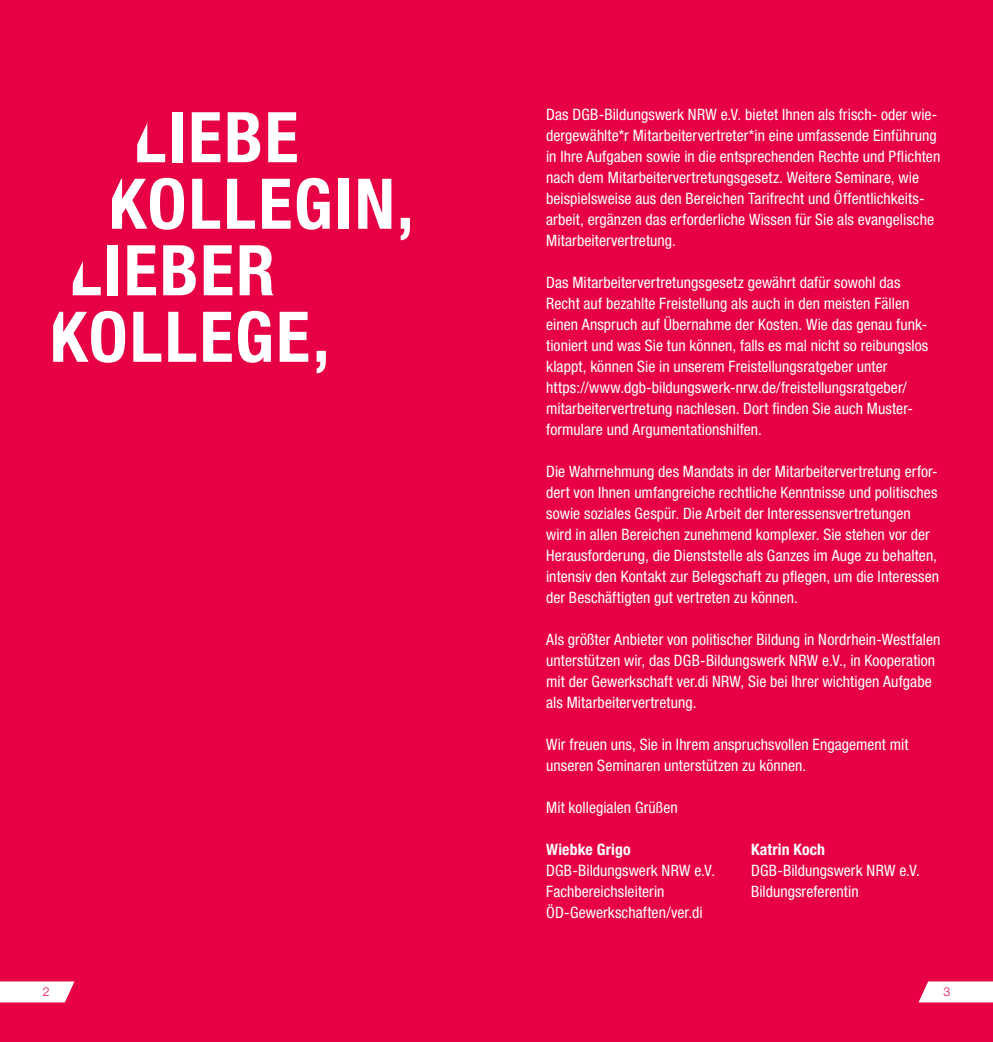
<style>
.page{position:relative;width:993px;height:1042px;background:#fff}
.page>*{position:absolute;margin:0;border:0;box-sizing:border-box;transform-origin:0 0}
.t1{font:700 condensed 70px "Helvetica Neue LT Std";letter-spacing:.03em;color:#fff}
.t2{font:condensed 15.75px/21px "Helvetica Neue LT Std";letter-spacing:.005em;color:#fff}
.t3{font:700 condensed 15.75px "Helvetica Neue LT Std";letter-spacing:.01em;color:#fff}
.t4{font:300 12.25px "Helvetica Neue LT Std";color:#e70044}
</style>
<div class="page">
<div style="left:0;top:0;width:992px;height:1042px;background:#e70044"></div>
<svg style="left:0;top:981px;width:74px;height:21px;background:#fdebf0"></svg>
<svg style="left:918px;top:981px;width:74px;height:21px;background:#fce7ed"></svg>
<h1 class="t1" style="left:134px;top:95px;width:166px">LIEBE</h1>
<h1 class="t1" style="left:108px;top:161px;width:306px">KOLLEGIN,</h1>
<h1 class="t1" style="left:69px;top:228px;width:207px">LIEBER</h1>
<h1 class="t1" style="left:50px;top:294px;width:281px">KOLLEGE,</h1>
<p class="t2" style="left:546px;top:104px;width:395px">Das DGB-Bildungswerk NRW e.V. bietet Ihnen als frisch- oder wie&shy;dergewählte*r Mitarbeitervertreter*in eine umfassende Einführung in Ihre Aufgaben sowie in die entsprechenden Rechte und Pflichten nach dem Mitarbeitervertretungsgesetz. Weitere Seminare, wie beispielsweise aus den Bereichen Tarifrecht und Öffentlichkeits&shy;arbeit, ergänzen das erforderliche Wissen für Sie als evangelische Mitarbeitervertretung.</p>
<p class="t2" style="left:546px;top:272px;width:383px">Das Mitarbeitervertretungsgesetz gewährt dafür sowohl das Recht auf bezahlte Freistellung als auch in den meisten Fällen einen Anspruch auf Übernahme der Kosten. Wie das genau funk&shy;tioniert und was Sie tun können, falls es mal nicht so reibungslos klappt, können Sie in unserem Freistellungsratgeber unter https://www.dgb-bildungswerk-nrw.de/freistellungsratgeber/ mitarbeitervertretung nachlesen. Dort finden Sie auch Muster&shy;formulare und Argumentationshilfen.</p>
<p class="t2" style="left:546px;top:461px;width:394px">Die Wahrnehmung des Mandats in der Mitarbeitervertretung erfor&shy;dert von Ihnen umfangreiche rechtliche Kenntnisse und politisches sowie soziales Gespür. Die Arbeit der Interessensvertretungen wird in allen Bereichen zunehmend komplexer. Sie stehen vor der Herausforderung, die Dienststelle als Ganzes im Auge zu behalten, intensiv den Kontakt zur Belegschaft zu pflegen, um die Interessen der Beschäftigten gut vertreten zu können.</p>
<p class="t2" style="left:546px;top:629px;width:396px">Als größter Anbieter von politischer Bildung in Nordrhein-Westfalen unterstützen wir, das DGB-Bildungswerk NRW e.V., in Kooperation mit der Gewerkschaft ver.di NRW, Sie bei Ihrer wichtigen Aufgabe als Mitarbeitervertretung.</p>
<p class="t2" style="left:546px;top:734px;width:364px">Wir freuen uns, Sie in Ihrem anspruchsvollen Engagement mit unseren Seminaren unterstützen zu können.</p>
<p class="t2" style="left:546px;top:797px;width:133px">Mit kollegialen Grüßen</p>
<p class="t3" style="left:546px;top:840px;width:86px">Wiebke Grigo</p>
<p class="t3" style="left:750px;top:840px;width:76px">Katrin Koch</p>
<p class="t2" style="left:546px;top:860px;width:170px">DGB-Bildungswerk NRW e.V.</p>
<p class="t2" style="left:750px;top:860px;width:170px">DGB-Bildungswerk NRW e.V.</p>
<p class="t2" style="left:546px;top:881px;width:120px">Fachbereichsleiterin</p>
<p class="t2" style="left:750px;top:881px;width:109px">Bildungsreferentin</p>
<p class="t2" style="left:546px;top:902px;width:158px">ÖD-Gewerkschaften/ver.di</p>
<p class="t4" style="left:43px;top:984px;width:8px">2</p>
<p class="t4" style="left:943px;top:984px;width:8px">3</p>
</div>
